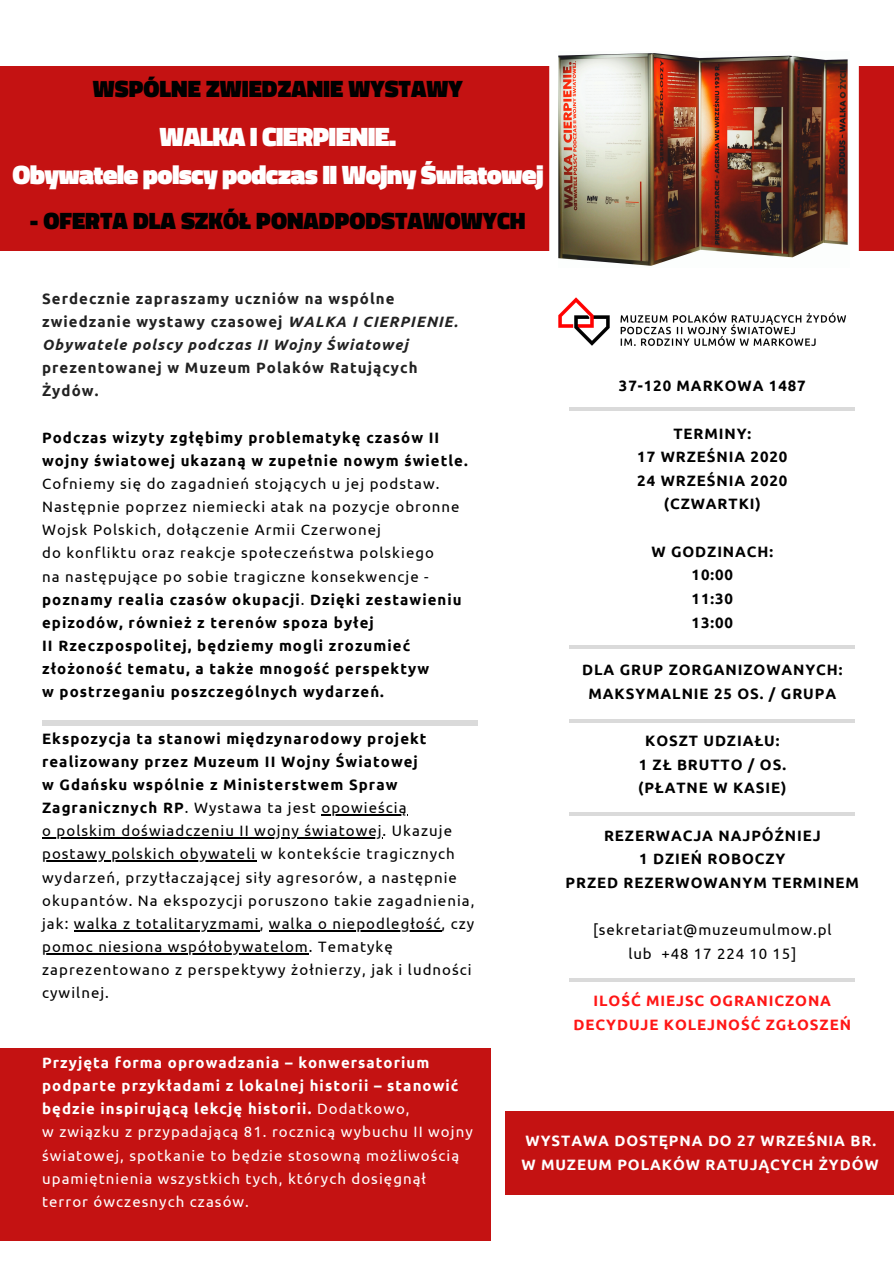
<style>
.page{position:relative;width:894px;height:1264px;background:#fff}
.page>*{position:absolute;margin:0;border:0;box-sizing:border-box;transform-origin:0 0}
.t1{font:900 27px/37.8px "Titillium Web";letter-spacing:-.03em;color:#fff;text-align:center}
.t2{font:900 24px "Titillium Web";color:#000}
.t3{font:15px/23.1px "Ubuntu";letter-spacing:.07em;color:#000}
.t4{font:700 15px/23.7px "Ubuntu";letter-spacing:.06em;color:#000;text-align:center}
.t5{font:15px/23.1px "Ubuntu";letter-spacing:.07em;color:#fff}
.t6{font:700 15px/23.1px "Ubuntu";letter-spacing:.07em;color:#222}
.t7{font:700 15px/23.7px "Ubuntu";letter-spacing:.06em;color:#fff}
.t8{font:700 15px/23.7px "Ubuntu";letter-spacing:.06em;color:#ff1616;text-align:center}
.s1{font-style:italic}
.s2{font-weight:700}
</style>
<div class="page">
<div style="left:0;top:66px;width:893px;height:184px;background:#c41212"></div>
<div style="left:849px;top:66px;width:9px;height:184px;background:#fff"></div>
<img style="left:558px;top:53px;width:291px;height:213px">
<svg style="left:549px;top:66px;width:9px;height:185px;background:#fdf8f8"></svg>
<hr style="left:569px;top:719px;width:285px;height:3px;background:#000">
<hr style="left:569px;top:645px;width:285px;height:4px;background:#dadada">
<hr style="left:569px;top:812px;width:285px;height:3px;background:#000">
<hr style="left:569px;top:978px;width:285px;height:3px;background:#000">
<hr style="left:569px;top:407px;width:285px;height:4px;background:#dadada">
<div style="left:0;top:1047px;width:490px;height:193px;background:#c41212"></div>
<hr style="left:321px;top:814px;width:86px;height:1px;background:#000">
<hr style="left:42px;top:837px;width:340px;height:1px;background:#000">
<hr style="left:42px;top:860px;width:214px;height:1px;background:#000">
<hr style="left:74px;top:930px;width:186px;height:1px;background:#000">
<hr style="left:269px;top:930px;width:172px;height:1px;background:#000">
<hr style="left:42px;top:953px;width:267px;height:1px;background:#000">
<div style="left:505px;top:1111px;width:388px;height:83px;background:#c41212"></div>
<div style="left:42px;top:720px;width:435px;height:5px;background:#dadada"></div>
<img style="left:558px;top:297px;width:288px;height:49px">
<h2 class="t2" style="left:93px;top:70px;width:371px">WSPÓLNE ZWIEDZANIE WYSTAWY</h2>
<h1 class="t1" style="left:12px;top:117px;width:532px">WALKA I CIERPIENIE.<br>Obywatele polscy podczas II Wojny Światowej</h1>
<h2 class="t2" style="left:30px;top:202px;width:497px">- OFERTA DLA SZKÓŁ PONADPODSTAWOWYCH</h2>
<p class="t6" style="left:42px;top:286px;width:417px">Serdecznie zapraszamy uczniów na wspólne zwiedzanie wystawy czasowej <span class="s1">WALKA I CIERPIENIE.<br>Obywatele polscy podczas II Wojny Światowej</span></p>
<p class="t6" style="left:42px;top:356px;width:377px">prezentowanej w Muzeum Polaków Ratujących<br>Żydów.</p>
<p class="t4" style="left:42px;top:425px;width:427px;line-height:23.1px;text-align:left">Podczas wizyty zgłębimy problematykę czasów II wojny światowej ukazaną w zupełnie nowym świetle.</p>
<p class="t3" style="left:42px;top:472px;width:421px">Cofniemy się do zagadnień stojących u jej podstaw.<br>Następnie poprzez niemiecki atak na pozycje obronne Wojsk Polskich, dołączenie Armii Czerwonej<br>do konfliktu oraz reakcje społeczeństwa polskiego<br>na następujące po sobie tragiczne konsekwencje - <span class="s2">poznamy realia czasów okupacji</span>. <span class="s2">Dzięki zestawieniu epizodów, również z terenów spoza byłej<br>II Rzeczpospolitej, będziemy mogli zrozumieć złożoność tematu, a także mnogość perspektyw<br>w postrzeganiu poszczególnych wydarzeń.</span></p>
<p class="t3" style="left:42px;top:726px;width:434px"><span class="s2">Ekspozycja ta stanowi międzynarodowy projekt realizowany przez Muzeum II Wojny Światowej<br>w Gdańsku wspólnie z Ministerstwem Spraw Zagranicznych RP</span>. Wystawa ta jest opowieścią<br>o polskim doświadczeniu II wojny światowej. Ukazuje postawy polskich obywateli w kontekście tragicznych wydarzeń, przytłaczającej siły agresorów, a następnie okupantów. Na ekspozycji poruszono takie zagadnienia, jak: walka z totalitaryzmami, walka o niepodległość, czy pomoc niesiona współobywatelom. Tematykę zaprezentowano z perspektywy żołnierzy, jak i ludności cywilnej.</p>
<p class="t4" style="left:618px;top:374px;width:188px">37-120 MARKOWA 1487</p>
<p class="t4" style="left:637px;top:421px;width:151px">TERMINY:<br>17 WRZEŚNIA 2020<br>24 WRZEŚNIA 2020 (CZWARTKI)</p>
<p class="t4" style="left:651px;top:539px;width:123px">W GODZINACH:<br>10:00<br>11:30<br>13:00</p>
<p class="t4" style="left:582px;top:657px;width:262px">DLA GRUP ZORGANIZOWANYCH:<br>MAKSYMALNIE 25 OS. / GRUPA</p>
<p class="t4" style="left:638px;top:728px;width:150px">KOSZT UDZIAŁU:<br>1 ZŁ BRUTTO / OS. (PŁATNE W KASIE)</p>
<p class="t4" style="left:565px;top:823px;width:295px">REZERWACJA NAJPÓŹNIEJ<br>1 DZIEŃ ROBOCZY<br>PRZED REZERWOWANYM TERMINEM</p>
<p class="t3" style="left:593px;top:917px;width:240px;line-height:23.7px;text-align:center">[sekretariat@muzeumulmow.pl lub +48 17 224 10 15]</p>
<p class="t8" style="left:573px;top:988px;width:279px">ILOŚĆ MIEJSC OGRANICZONA<br>DECYDUJE KOLEJNOŚĆ ZGŁOSZEŃ</p>
<p class="t5" style="left:42px;top:1050px;width:432px"><span class="s2">Przyjęta forma oprowadzania – konwersatorium podparte przykładami z lokalnej historii – stanowić będzie inspirującą lekcję historii.</span> Dodatkowo,<br>w związku z przypadającą 81. rocznicą wybuchu II wojny światowej, spotkanie to będzie stosowną możliwością upamiętnienia wszystkich tych, których dosięgnął terror ówczesnych czasów.</p>
<p class="t7" style="left:521px;top:1128px;width:358px">WYSTAWA DOSTĘPNA DO 27 WRZEŚNIA BR.<br>W MUZEUM POLAKÓW RATUJĄCYCH ŻYDÓW</p>
</div>
